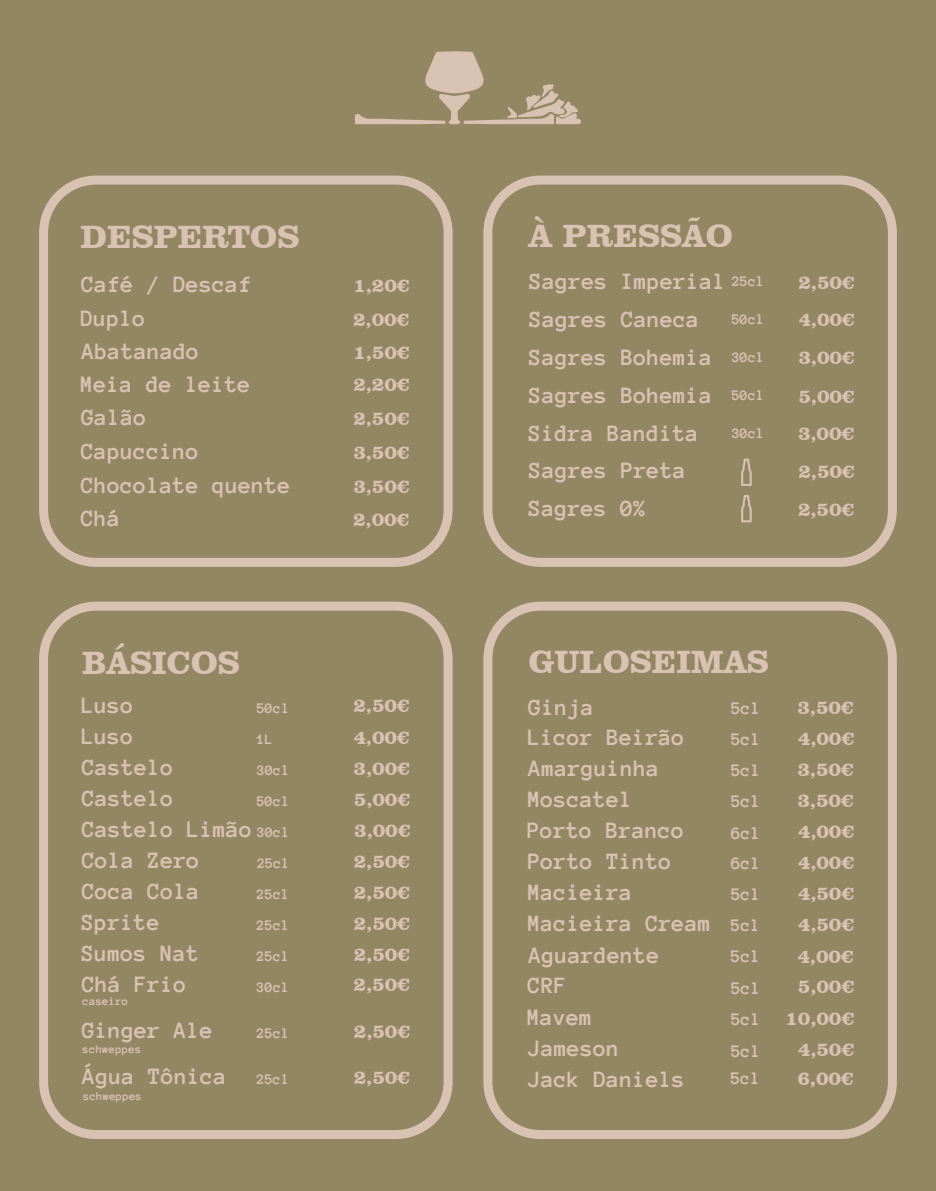
<style>
.page{position:relative;width:936px;height:1191px;background:#fff}
.page>*{position:absolute;margin:0;border:0;box-sizing:border-box;transform-origin:0 0}
.t1{font:700 33px "Clarendon BT";color:#d8c2b1}
.t2{font:700 24px/30.9px "Anonymous Pro";color:#d8c2b1}
.t3{font:700 19.8px/31.5px "Clarendon BT";letter-spacing:-.01em;color:#d8c2b1}
.t4{font:700 18px/30.9px "Anonymous Pro";color:#d8c2b1;text-align:justify}
.t5{font:700 15px/30.9px "Anonymous Pro";color:#d8c2b1}
.t6{font:700 12px "Anonymous Pro";color:#d8c2b1}
.s1{font-size:15px}
</style>
<div class="page">
<div style="left:0;top:0;width:935px;height:1191px;background:#928663"></div>
<svg style="left:355px;top:51px;width:226px;height:73px"></svg>
<div style="left:39px;top:176px;width:413px;height:391px;border:9px solid #d8c2b1;border-radius:53px"></div>
<div style="left:483px;top:176px;width:413px;height:391px;border:9px solid #d8c2b1;border-radius:53px"></div>
<div style="left:483px;top:601px;width:413px;height:538px;border:9px solid #d8c2b1;border-radius:53px"></div>
<div style="left:39px;top:601px;width:413px;height:538px;border:9px solid #d8c2b1;border-radius:53px"></div>
<svg style="left:741px;top:458px;width:10px;height:28px"></svg>
<svg style="left:741px;top:495px;width:10px;height:27px"></svg>
<h1 class="t1" style="left:81px;top:216px;width:220px">DESPERTOS</h1>
<p class="t2" style="left:81px;top:268px;width:172px">Café / Descaf</p>
<p class="t3" style="left:353px;top:269px;width:58px">1,20€</p>
<p class="t2" style="left:81px;top:300px;width:212px;line-height:33.6px">Duplo<br>Abatanado<br>Meia de leite<br>Galão<br>Capuccino<br>Chocolate quente<br>Chá</p>
<p class="t3" style="left:353px;top:303px;width:58px">2,00€</p>
<p class="t3" style="left:353px;top:336px;width:58px">1,50€</p>
<p class="t3" style="left:353px;top:368px;width:58px">2,20€</p>
<p class="t3" style="left:353px;top:402px;width:58px">2,50€</p>
<p class="t3" style="left:353px;top:436px;width:58px">3,50€</p>
<p class="t3" style="left:353px;top:469px;width:58px;line-height:33.3px">3,50€<br>2,00€</p>
<h1 class="t1" style="left:82px;top:642px;width:159px">BÁSICOS</h1>
<p class="t2" style="left:81px;top:689px;width:54px">Luso</p>
<p class="t5" style="left:257px;top:692px;width:34px">50cl</p>
<p class="t3" style="left:353px;top:689px;width:58px">2,50€</p>
<p class="t5" style="left:256px;top:723px;width:35px">1L<br>30cl<br>50cl<br>30cl<br>25cl<br>25cl<br>25cl<br>25cl</p>
<p class="t2" style="left:81px;top:720px;width:173px">Luso<br>Castelo<br>Castelo<br>Castelo Limão<br>Cola Zero<br>Coca Cola<br>Sprite<br>Sumos Nat<br>Chá Frio</p>
<p class="t3" style="left:353px;top:721px;width:58px">4,00€</p>
<p class="t3" style="left:353px;top:752px;width:58px">3,00€</p>
<p class="t3" style="left:354px;top:783px;width:58px">5,00€</p>
<p class="t3" style="left:354px;top:814px;width:58px">3,00€<br>2,50€</p>
<p class="t3" style="left:354px;top:876px;width:58px;line-height:30.6px;text-align:justify">2,50€ 2,50€ 2,50€</p>
<p class="t5" style="left:256px;top:971px;width:34px">30cl</p>
<p class="t3" style="left:353px;top:968px;width:58px">2,50€</p>
<p class="t6" style="left:83px;top:994px;width:47px">caseiro</p>
<p class="t2" style="left:82px;top:1013px;width:133px">Ginger Ale</p>
<p class="t5" style="left:256px;top:1017px;width:34px">25cl</p>
<p class="t3" style="left:354px;top:1014px;width:58px">2,50€</p>
<p class="t6" style="left:83px;top:1041px;width:60px">schweppes</p>
<p class="t2" style="left:83px;top:1060px;width:208px">Água Tônica <span class="s1">25cl</span></p>
<p class="t3" style="left:354px;top:1060px;width:58px">2,50€</p>
<p class="t6" style="left:83px;top:1089px;width:60px">schweppes</p>
<h1 class="t1" style="left:528px;top:215px;width:206px">À PRESSÃO</h1>
<p class="t2" style="left:529px;top:265px;width:198px">Sagres Imperial</p>
<p class="t5" style="left:731px;top:265px;width:34px">25cl</p>
<p class="t3" style="left:798px;top:266px;width:58px">2,50€</p>
<p class="t2" style="left:529px;top:303px;width:172px">Sagres Caneca</p>
<p class="t5" style="left:731px;top:303px;width:34px">50cl</p>
<p class="t3" style="left:798px;top:303px;width:58px">4,00€</p>
<p class="t2" style="left:529px;top:340px;width:237px">Sagres Bohemia <span class="s1">30cl</span></p>
<p class="t3" style="left:798px;top:341px;width:58px">3,00€</p>
<p class="t2" style="left:529px;top:378px;width:237px">Sagres Bohemia <span class="s1">50cl</span></p>
<p class="t3" style="left:798px;top:379px;width:58px">5,00€</p>
<p class="t2" style="left:528px;top:417px;width:172px">Sidra Bandita</p>
<p class="t5" style="left:731px;top:417px;width:34px">30cl</p>
<p class="t3" style="left:798px;top:417px;width:58px">3,00€</p>
<p class="t2" style="left:529px;top:454px;width:159px">Sagres Preta</p>
<p class="t3" style="left:798px;top:455px;width:58px">2,50€</p>
<p class="t2" style="left:528px;top:492px;width:119px">Sagres 0%</p>
<p class="t3" style="left:798px;top:493px;width:58px">2,50€</p>
<h1 class="t1" style="left:528px;top:641px;width:242px">GULOSEIMAS</h1>
<p class="t2" style="left:528px;top:691px;width:67px">Ginja</p>
<p class="t3" style="left:797px;top:691px;width:58px">3,50€</p>
<p class="t2" style="left:527px;top:721px;width:159px">Licor Beirão</p>
<p class="t4" style="left:731px;top:692px;width:31px">5cl 5cl 5cl 5cl 6cl 6cl 5cl 5cl</p>
<p class="t3" style="left:797px;top:722px;width:58px">4,00€</p>
<p class="t2" style="left:527px;top:752px;width:186px">Amarguinha<br>Moscatel<br>Porto Branco<br>Porto Tinto<br>Macieira<br>Macieira Cream</p>
<p class="t3" style="left:797px;top:753px;width:58px">3,50€</p>
<p class="t3" style="left:797px;top:783px;width:58px">3,50€</p>
<p class="t3" style="left:797px;top:816px;width:58px;line-height:30.6px">4,00€<br>4,00€</p>
<p class="t3" style="left:797px;top:877px;width:58px">4,50€<br>4,50€</p>
<p class="t2" style="left:527px;top:938px;width:160px">Aguardente<br>CRF<br>Mavem<br>Jameson<br>Jack Daniels</p>
<p class="t4" style="left:730px;top:940px;width:31px">5cl</p>
<p class="t3" style="left:797px;top:939px;width:58px">4,00€</p>
<p class="t4" style="left:731px;top:971px;width:31px">5cl 5cl 5cl</p>
<p class="t4" style="left:730px;top:1061px;width:31px">5cl</p>
<p class="t3" style="left:785px;top:970px;width:70px;text-align:right">5,00€<br>10,00€<br>4,50€</p>
<p class="t3" style="left:797px;top:1061px;width:58px">6,00€</p>
</div>
